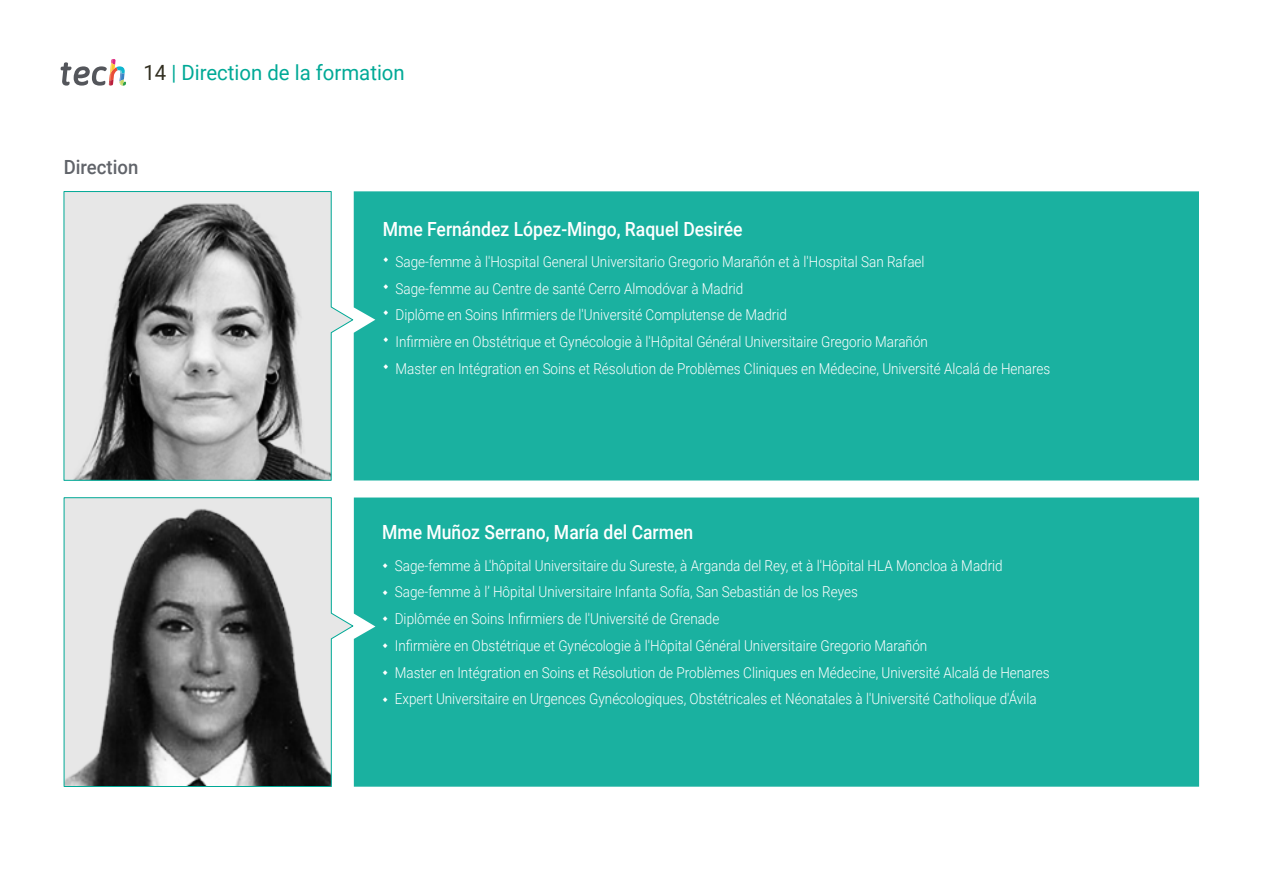
<style>
.page{position:relative;width:1263px;height:893px;background:#fff}
.page>*{position:absolute;margin:0;border:0;box-sizing:border-box;transform-origin:0 0}
.t1{font:21px "Roboto";color:#00a996}
.t2{font:500 19.5px "Roboto";color:#fff;scale:.9 1}
.t3{font:500 19.5px "Roboto";color:#61646a;scale:.95 1}
.t4{font:300 15px/26.7px "Roboto";color:#fff;scale:.9 1}
.s1{color:#312e20}
</style>
<div class="page">
<svg style="left:61px;top:59px;width:65px;height:27px"></svg>
<div style="left:354px;top:191px;width:845px;height:289px;background:#1ab1a0"></div>
<div style="left:354px;top:497px;width:845px;height:290px;background:#1ab1a0"></div>
<svg style="left:64px;top:191px;width:289px;height:290px;background:#a8aaaa"></svg>
<svg style="left:64px;top:497px;width:290px;height:290px;background:#909292"></svg>
<svg style="left:384px;top:257px;width:4px;height:5px"></svg>
<svg style="left:384px;top:284px;width:4px;height:5px"></svg>
<svg style="left:384px;top:310px;width:4px;height:5px"></svg>
<svg style="left:384px;top:337px;width:4px;height:5px"></svg>
<svg style="left:384px;top:364px;width:4px;height:5px"></svg>
<svg style="left:383px;top:563px;width:4px;height:5px"></svg>
<svg style="left:383px;top:590px;width:4px;height:5px"></svg>
<svg style="left:383px;top:616px;width:4px;height:5px"></svg>
<svg style="left:383px;top:643px;width:4px;height:5px"></svg>
<svg style="left:383px;top:670px;width:4px;height:5px"></svg>
<svg style="left:383px;top:697px;width:4px;height:5px"></svg>
<h1 class="t1" style="left:144px;top:57px;width:263px"><span class="s1">14</span> | Direction de la formation</h1>
<h2 class="t3" style="left:64px;top:154px;width:80px">Direction</h2>
<h2 class="t2" style="left:383px;top:215px;width:401px">Mme Fernández López-Mingo, Raquel Desirée</h2>
<p class="t4" style="left:395px;top:247px;width:729px">Sage-femme à l'Hospital General Universitario Gregorio Marañón et à l'Hospital San Rafael<br>Sage-femme au Centre de santé Cerro Almodóvar à Madrid<br>Diplôme en Soins Infirmiers de l'Université Complutense de Madrid<br>Infirmière en Obstétrique et Gynécologie à l'Hôpital Général Universitaire Gregorio Marañón<br>Master en Intégration en Soins et Résolution de Problèmes Cliniques en Médecine, Université Alcalá de Henares</p>
<h2 class="t2" style="left:382px;top:518px;width:347px">Mme Muñoz Serrano, María del Carmen</h2>
<p class="t4" style="left:395px;top:551px;width:729px">Sage-femme à L'hôpital Universitaire du Sureste, à Arganda del Rey, et à l'Hôpital HLA Moncloa à Madrid Sage-femme à l’ Hôpital Universitaire Infanta Sofía, San Sebastián de los Reyes<br>Diplômée en Soins Infirmiers de l'Université de Grenade<br>Infirmière en Obstétrique et Gynécologie à l'Hôpital Général Universitaire Gregorio Marañón<br>Master en Intégration en Soins et Résolution de Problèmes Cliniques en Médecine, Université Alcalá de Henares Expert Universitaire en Urgences Gynécologiques, Obstétricales et Néonatales à l'Université Catholique d'Ávila</p>
</div>
